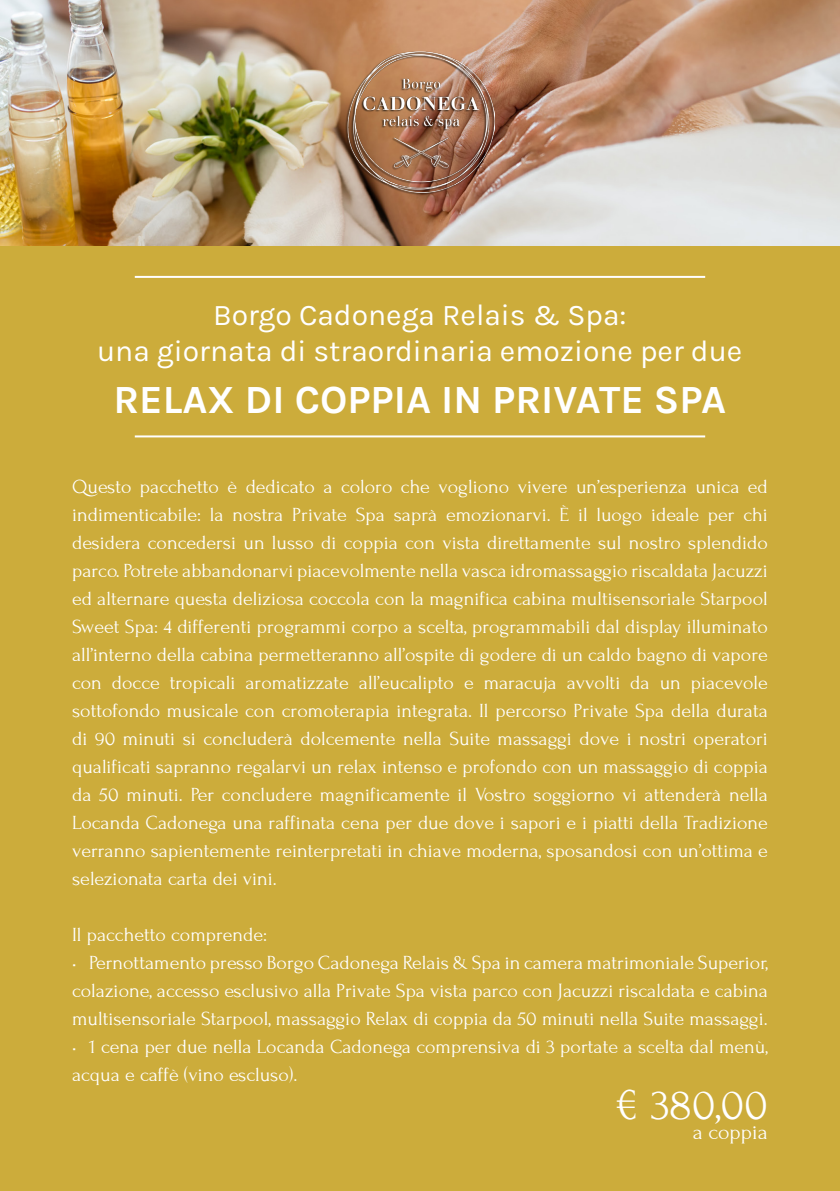
<style>
.page{position:relative;width:840px;height:1191px;background:#fff}
.page>*{position:absolute;margin:0;border:0;box-sizing:border-box;transform-origin:0 0}
.t1{font:44px "Forum";color:#fff}
.t2{font:40px "Karla";color:#fff}
.t3{font:30px "Karla";color:#fff}
.t4{font:22px "Forum";color:#fff}
.t5{font:20px/28px "Forum";color:#fff;text-align:justify}
</style>
<div class="page">
<div style="left:0;top:246px;width:839px;height:945px;background:#ccac3b"></div>
<hr style="left:135px;top:435px;width:569px;height:2px;background:#fff">
<hr style="left:135px;top:276px;width:569px;height:2px;background:#fff">
<img style="left:0;top:0;width:839px;height:246px">
<img style="left:345px;top:51px;width:149px;height:144px">
<p class="t3" style="left:213px;top:296px;width:414px">Borgo Cadonega Relais &amp; Spa:</p>
<p class="t3" style="left:97px;top:332px;width:646px">una giornata di straordinaria emozione per due</p>
<p class="t2" style="left:113px;top:374px;width:613px">RELAX DI COPPIA IN PRIVATE SPA</p>
<p class="t5" style="left:72px;top:472px;width:697px">Questo pacchetto è dedicato a coloro che vogliono vivere un’esperienza unica ed indimenticabile: la nostra Private Spa saprà emozionarvi. È il luogo ideale per chi desidera concedersi un lusso di coppia con vista direttamente sul nostro splendido parco. Potrete abbandonarvi piacevolmente nella vasca idromassaggio riscaldata Jacuzzi ed alternare questa deliziosa coccola con la magnifica cabina multisensoriale Starpool Sweet Spa: 4 differenti programmi corpo a scelta, programmabili dal display illuminato all’interno della cabina permetteranno all’ospite di godere di un caldo bagno di vapore con docce tropicali aromatizzate all’eucalipto e maracuja avvolti da un piacevole sottofondo musicale con cromoterapia integrata. Il percorso Private Spa della durata di 90 minuti si concluderà dolcemente nella Suite massaggi dove i nostri operatori qualificati sapranno regalarvi un relax intenso e profondo con un massaggio di coppia da 50 minuti. Per concludere magnificamente il Vostro soggiorno vi attenderà nella Locanda Cadonega una raffinata cena per due dove i sapori e i piatti della Tradizione verranno sapientemente reinterpretati in chiave moderna, sposandosi con un’ottima e selezionata carta dei vini.</p>
<p class="t5" style="left:72px;top:920px;width:196px">Il pacchetto comprende:</p>
<p class="t5" style="left:72px;top:948px;width:697px">• Pernottamento presso Borgo Cadonega Relais &amp; Spa in camera matrimoniale Superior, colazione, accesso esclusivo alla Private Spa vista parco con Jacuzzi riscaldata e cabina multisensoriale Starpool, massaggio Relax di coppia da 50 minuti nella Suite massaggi.</p>
<p class="t5" style="left:72px;top:1032px;width:696px">• 1 cena per due nella Locanda Cadonega comprensiva di 3 portate a scelta dal menù, acqua e caffè (vino escluso).</p>
<p class="t1" style="left:616px;top:1081px;width:153px">€ 380,00</p>
<p class="t4" style="left:692px;top:1120px;width:77px">a coppia</p>
</div>
